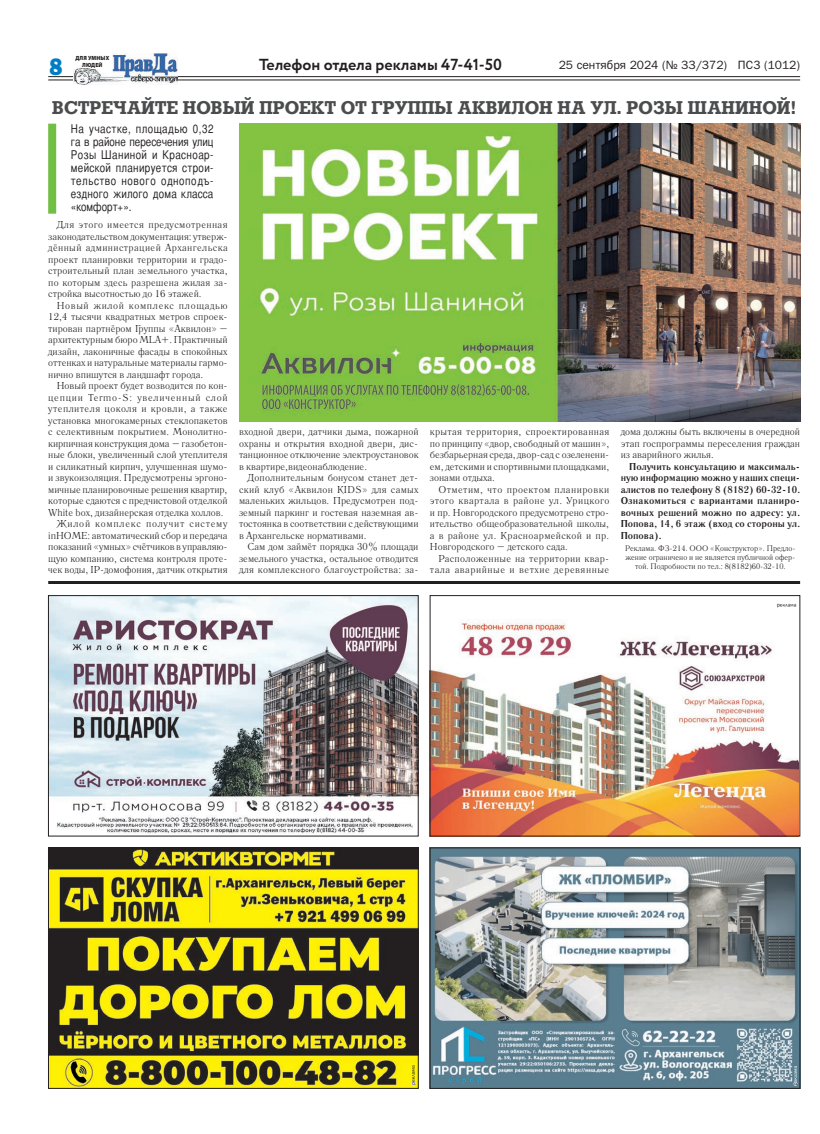
<style>
.page{position:relative;width:820px;height:1134px;background:#fff}
.page>*{position:absolute;margin:0;border:0;box-sizing:border-box;transform-origin:0 0}
.t1{font:24px "Bloknot Heavy C";color:#007ec5;scale:.9 1}
.t2{font:700 18px "Rodeo C";color:#4b4c4d}
.t3{font:700 16px "Circe";color:#231f20}
.t4{font:12px/13px "Bastion C";letter-spacing:.015em;color:#231f20;text-align:justify}
.t5{font:12px "Bloknot C";color:#231f20}
.t6{font:10px/11.5px "Literaturnaya C";color:#231f20;text-align:justify}
.t7{font:700 10px/11.5px "Literaturnaya C";color:#231f20;text-align:justify}
.t8{font:10px/11.5px "Literaturnaya C";letter-spacing:.035em;color:#231f20;text-align:right}
.t9{font:10px "Literaturnaya C";letter-spacing:.07em;color:#231f20}
.t10{font:10px "Literaturnaya C";letter-spacing:.04em;color:#231f20}
.t11{font:8px/9px "Literaturnaya C";color:#231f20;text-align:center}
.t12{font:900 6px/7px "Myriad Pro";letter-spacing:.02em;color:#231f20;text-align:center;scale:.93 1}
</style>
<div class="page">
<hr style="left:48px;top:76px;width:751px;height:1px;background:#231f20">
<hr style="left:48px;top:80px;width:751px;height:1px;background:#231f20">
<img style="left:74px;top:54px;width:103px;height:30px">
<svg style="left:74px;top:54px;width:38px;height:27px"></svg>
<img style="left:50px;top:850px;width:366px;height:237px">
<div style="left:48px;top:848px;width:370px;height:241px;border:1px solid #231f20"></div>
<svg style="left:411px;top:1065px;width:4px;height:20px"></svg>
<hr style="left:48px;top:581px;width:751px;height:3px;background:#231f20">
<img style="left:431px;top:850px;width:366px;height:237px">
<div style="left:429px;top:848px;width:370px;height:241px;border:1px solid #231f20"></div>
<svg style="left:793px;top:1066px;width:4px;height:20px"></svg>
<div style="left:48px;top:124px;width:8px;height:90px;background:#71bf44"></div>
<img style="left:431px;top:604px;width:366px;height:230px">
<div style="left:429px;top:595px;width:370px;height:241px;border:1px solid #231f20"></div>
<svg style="left:776px;top:603px;width:19px;height:4px"></svg>
<img style="left:239px;top:124px;width:560px;height:298px">
<img style="left:50px;top:597px;width:366px;height:237px">
<div style="left:48px;top:595px;width:370px;height:241px;border:1px solid #231f20"></div>
<p class="t12" style="left:75px;top:54px;width:38px">ДЛЯ УМНЫХ<br>ЛЮДЕЙ</p>
<h3 class="t3" style="left:259px;top:54px;width:244px">Телефон отдела рекламы 47-41-50</h3>
<h1 class="t1" style="left:50px;top:53px;width:16px">8</h1>
<p class="t5" style="left:558px;top:58px;width:243px">25 сентября 2024 (№ 33/372) ПСЗ (1012)</p>
<h2 class="t2" style="left:52px;top:97px;width:745px">ВСТРЕЧАЙТЕ НОВЫЙ ПРОЕКТ ОТ ГРУППЫ АКВИЛОН НА УЛ. РОЗЫ ШАНИНОЙ!</h2>
<p class="t4" style="left:71px;top:122px;width:144px">На участке, площадью 0,32 га в районе пересечения улиц Розы Шаниной и Красноар&shy;мейской планируется строи&shy;тельство нового одноподъ&shy;ездного жилого дома класса «комфорт+».</p>
<p class="t6" style="left:48px;top:219px;width:181px;text-indent:9px">Для этого имеется предусмотренная законодательством документация: утверж&shy;дённый администрацией Архангельска проект планировки территории и градо&shy;строительный план земельного участка, по которым здесь разрешена жилая за&shy;стройка высотностью до 16 этажей.</p>
<p class="t6" style="left:48px;top:300px;width:181px;text-indent:8px">Новый жилой комплекс площадью 12,4 тысячи квадратных метров спроек&shy;тирован партнёром Группы «Аквилон» – архитектурным бюро MLA+. Практичный дизайн, лаконичные фасады в спокойных оттенках и натуральные материалы гармо&shy;нично впишутся в ландшафт города.</p>
<p class="t6" style="left:57px;top:380px;width:172px">Новый проект будет возводится по кон-</p>
<p class="t9" style="left:48px;top:392px;width:181px">цепции Termo-S: увеличенный слой</p>
<p class="t10" style="left:48px;top:403px;width:181px">утеплителя цоколя и кровли, а также</p>
<p class="t6" style="left:48px;top:415px;width:181px">установка многокамерных стеклопакетов</p>
<p class="t6" style="left:48px;top:426px;width:181px">с селективным покрытием. Монолитно-</p>
<p class="t6" style="left:48px;top:438px;width:181px">кирпичная конструкция дома – газобетон-</p>
<p class="t6" style="left:48px;top:449px;width:181px">ные блоки, увеличенный слой утеплителя</p>
<p class="t6" style="left:48px;top:461px;width:181px">и силикатный кирпич, улучшенная шумо-</p>
<p class="t6" style="left:48px;top:472px;width:181px">и звукоизоляция. Предусмотрены эргоно-</p>
<p class="t6" style="left:48px;top:484px;width:181px">мичные планировочные решения квартир,</p>
<p class="t6" style="left:48px;top:495px;width:181px">которые сдаются с предчистовой отделкой</p>
<p class="t6" style="left:48px;top:507px;width:177px">White box, дизайнерская отделка холлов.</p>
<p class="t9" style="left:57px;top:518px;width:172px">Жилой комплекс получит систему</p>
<p class="t6" style="left:48px;top:530px;width:181px">inHOME: автоматический сбор и передача</p>
<p class="t6" style="left:48px;top:541px;width:181px">показаний «умных» счётчиков в управляю-</p>
<p class="t6" style="left:48px;top:553px;width:181px">щую компанию, система контроля проте-</p>
<p class="t6" style="left:48px;top:564px;width:181px">чек воды, IP‑домофония, датчик открытия</p>
<p class="t6" style="left:239px;top:426px;width:181px">входной двери, датчики дыма, пожарной охраны и открытия входной двери, дис&shy;танционное отключение электроустановок в квартире,видеонаблюдение.</p>
<p class="t6" style="left:239px;top:472px;width:181px;text-indent:9px">Дополнительным бонусом станет дет&shy;ский клуб «Аквилон KIDS» для самых маленьких жильцов. Предусмотрен под&shy;земный паркинг и гостевая наземная ав&shy;тостоянка в соответствии с действующими в Архангельске нормативами.</p>
<p class="t6" style="left:239px;top:541px;width:181px;text-indent:8px">Сам дом займёт порядка 30% площади земельного участка, остальное отводится для комплексного благоустройства: за-</p>
<p class="t6" style="left:429px;top:426px;width:181px">крытая территория, спроектированная по принципу «двор, свободный от машин», безбарьерная среда, двор-сад с озеленени&shy;ем, детскими и спортивными площадками, зонами отдыха.</p>
<p class="t6" style="left:429px;top:483px;width:181px;text-indent:8px">Отметим, что проектом планировки этого квартала в районе ул. Урицкого и пр. Новгородского предусмотрено стро&shy;ительство общеобразовательной школы, а в районе ул. Красноармейской и пр.<br>Новгородского – детского сада.</p>
<p class="t8" style="left:429px;top:552px;width:181px">Расположенные на территории квар&shy;тала аварийные и ветхие деревянные</p>
<p class="t6" style="left:620px;top:426px;width:181px">дома должны быть включены в очередной этап госпрограммы переселения граждан из аварийного жилья.</p>
<p class="t7" style="left:620px;top:460px;width:181px;text-indent:8px">Получить консультацию и максималь&shy;ную информацию можно у наших специ&shy;алистов по телефону 8 (8182) 60-32-10.<br>Ознакомиться с вариантами планиро&shy;вочных решений можно по адресу: ул.<br>Попова, 14, 6 этаж (вход со стороны ул.<br>Попова).</p>
<p class="t11" style="left:625px;top:543px;width:172px">Реклама. ФЗ-214. ООО «Конструктор». Предло&shy;жение ограничено и не является публичной офер&shy;той. Подробности по тел.: 8(8182)60-32-10.</p>
</div>
